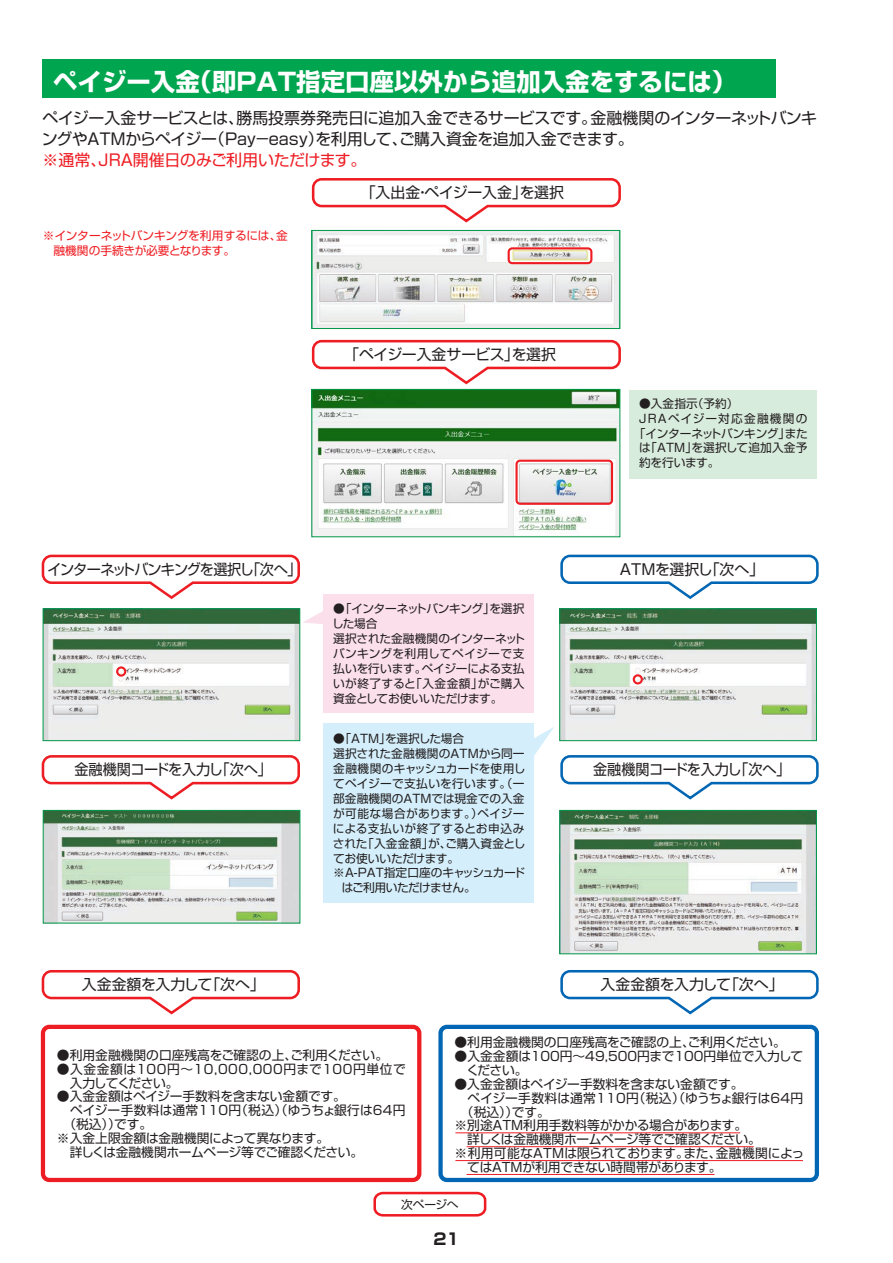
<style>
.page{position:relative;width:893px;height:1263px;background:#fff}
.page>*{position:absolute;margin:0;border:0;box-sizing:border-box;transform-origin:0 0}
.t1{font:700 24.45px "Shin Go Pr 5";color:#fff}
.t2{font:15.9px "Shin Go Pr 5";letter-spacing:-.03em;color:#231f20}
.t3{font:15.9px "Shin Go Pr 5";letter-spacing:-.005em;color:#231f20}
.t4{font:15.9px "Shin Go Pr 5";letter-spacing:-.015em;color:#ee1d23}
.t5{font:15.9px "Shin Go Pr 5";letter-spacing:-.01em;color:#231f20}
.t6{font:15.9px "Shin Go Pr 5";letter-spacing:-.07em;color:#231f20}
.t7{font:15.9px "Shin Go Pr 5";letter-spacing:-.09em;color:#231f20}
.t8{font:700 15.9px "Shin Go Pr 5";color:#231f20}
.t9{font:14.85px "Shin Go Pr 5";letter-spacing:-.03em;color:#231f20}
.t10{font:14.85px "Shin Go Pr 5";letter-spacing:-.03em;color:#231f20;scale:.95 1}
.t11{font:14.85px "Shin Go Pr 5";letter-spacing:-.07em;color:#231f20;scale:.95 1}
.t12{font:14.85px "Shin Go Pr 5";color:#231f20}
.t13{font:12.75px/14px "Shin Go Pr 5";letter-spacing:-.005em;color:#231f20}
.t14{font:12.75px/14px "Shin Go Pr 5";letter-spacing:-.03em;color:#231f20}
.t15{font:12.75px "Shin Go Pr 5";letter-spacing:.025em;color:#231f20}
.t16{font:12.75px/14px "Shin Go Pr 5";letter-spacing:.045em;color:#231f20}
.t17{font:12.75px "Shin Go Pr 5";letter-spacing:-.05em;color:#231f20}
.t18{font:11.7px "Shin Go Pr 5";color:#231f20}
.t19{font:11.7px/14.9px "Shin Go Pr 5";letter-spacing:-.02em;color:#231f20}
.t20{font:11.7px/14.9px "Shin Go Pr 5";letter-spacing:-.02em;color:#ee1d23}
.t21{font:11.7px/14.9px "Shin Go Pr 5";letter-spacing:-.03em;color:#231f20}
.t22{font:11.7px "Shin Go Pr 5";letter-spacing:.045em;color:#231f20}
.t23{font:11.7px "Shin Go Pr 5";letter-spacing:.025em;color:#231f20}
.t24{font:11.7px "Shin Go Pr 5";letter-spacing:.105em;color:#231f20}
.t25{font:11.7px "Shin Go Pr 5";letter-spacing:.04em;color:#231f20}
.t26{font:11.7px "Shin Go Pr 5";letter-spacing:-.055em;color:#231f20}
.t27{font:11.7px "Shin Go Pr 5";letter-spacing:-.025em;color:#231f20}
</style>
<div class="page">
<div style="left:43px;top:60px;width:733px;height:38px;background:#00a54f"></div>
<svg style="left:313px;top:232px;width:305px;height:95px"></svg>
<div style="left:311px;top:230px;width:309px;height:99px;border:1px solid #00984a"></div>
<svg style="left:311px;top:339px;width:310px;height:46px"></svg>
<svg style="left:311px;top:178px;width:310px;height:45px"></svg>
<svg style="left:41px;top:554px;width:259px;height:45px"></svg>
<svg style="left:560px;top:554px;width:259px;height:45px"></svg>
<svg style="left:560px;top:970px;width:259px;height:45px"></svg>
<svg style="left:41px;top:755px;width:259px;height:45px"></svg>
<hr style="left:455px;top:1132px;width:285px;height:1px;background:#ee1d23">
<hr style="left:467px;top:1146px;width:287px;height:1px;background:#ee1d23">
<hr style="left:455px;top:1160px;width:348px;height:1px;background:#ee1d23">
<hr style="left:467px;top:1174px;width:247px;height:1px;background:#ee1d23">
<svg style="left:41px;top:970px;width:259px;height:45px"></svg>
<div style="left:629px;top:390px;width:188px;height:89px;background:#d8ecdd"></div>
<div style="left:41px;top:1025px;width:380px;height:157px;border:4px solid #ee1d23;border-radius:6px"></div>
<div style="left:438px;top:1025px;width:381px;height:157px;border:4px solid #0166b3;border-radius:6px"></div>
<div style="left:323px;top:723px;width:211px;height:179px;background:#d4effb"></div>
<svg style="left:534px;top:727px;width:285px;height:73px"></svg>
<div style="left:323px;top:594px;width:211px;height:119px;background:#fbdfeb"></div>
<svg style="left:303px;top:611px;width:20px;height:13px"></svg>
<svg style="left:373px;top:1191px;width:114px;height:25px"></svg>
<img style="left:313px;top:391px;width:305px;height:144px">
<div style="left:311px;top:389px;width:309px;height:148px;border:1px solid #00984a"></div>
<img style="left:45px;top:610px;width:253px;height:129px">
<div style="left:43px;top:608px;width:257px;height:133px;border:1px solid #00984a"></div>
<img style="left:561px;top:610px;width:254px;height:129px">
<div style="left:559px;top:608px;width:258px;height:133px;border:1px solid #00984a"></div>
<img style="left:45px;top:812px;width:253px;height:109px">
<div style="left:43px;top:810px;width:257px;height:113px;border:1px solid #00984a"></div>
<img style="left:561px;top:812px;width:254px;height:140px">
<div style="left:559px;top:810px;width:258px;height:144px;border:1px solid #00984a"></div>
<div style="left:508px;top:247px;width:84px;height:17px;border:2px solid #ee1d23;border-radius:4px"></div>
<div style="left:515px;top:460px;width:98px;height:45px;border:2px solid #ee1d23;border-radius:4px"></div>
<div style="left:116px;top:666px;width:10px;height:11px;border:2px solid #ee1d23;border-radius:50%"></div>
<div style="left:633px;top:674px;width:10px;height:10px;border:2px solid #ee1d23;border-radius:50%"></div>
<h1 class="t1" style="left:53px;top:62px;width:148px">ペイジー入金</h1>
<h1 class="t1" style="left:188px;top:62px;width:550px">（即PAT指定口座以外から追加入金をするには(</h1>
<p class="t2" style="left:43px;top:105px;width:203px">ペイジー入金サービスとは、</p>
<p class="t3" style="left:236px;top:105px;width:362px">勝馬投票券発売日に追加入金できるサービスです。</p>
<p class="t2" style="left:590px;top:105px;width:228px">金融機関のインターネットバンキ</p>
<p class="t6" style="left:42px;top:126px;width:177px">ングやＡＴＭからペイジー</p>
<p class="t4" style="left:99px;top:147px;width:269px">JRA開催日のみご利用いただけます。</p>
<p class="t2" style="left:209px;top:126px;width:52px">（Ｐａｙ</p>
<p class="t2" style="left:308px;top:126px;width:17px">）</p>
<p class="t5" style="left:399px;top:126px;width:236px">ご購入資金を追加入金できます。</p>
<p class="t7" style="left:254px;top:126px;width:155px">－eａｓｙを利用して、</p>
<p class="t4" style="left:43px;top:147px;width:65px">※通常、</p>
<p class="t12" style="left:361px;top:181px;width:168px">「入出金ペイジー入金」</p>
<p class="t9" style="left:520px;top:181px;width:46px">を選択</p>
<p class="t9" style="left:415px;top:181px;width:16px">・</p>
<p class="t20" style="left:54px;top:227px;width:236px;text-indent:-11px">※インターネットバンキングを利用するには金、融機関の手続きが必要となります。</p>
<p class="t9" style="left:344px;top:342px;width:176px">「ペイジー入金サービス」</p>
<p class="t9" style="left:512px;top:342px;width:46px">を選択</p>
<p class="t18" style="left:692px;top:394px;width:48px">（予約(</p>
<p class="t18" style="left:639px;top:394px;width:60px">●入金指示</p>
<p class="t24" style="left:639px;top:409px;width:170px">JRAペイジー対応金融機関の</p>
<p class="t18" style="left:785px;top:423px;width:24px">また</p>
<p class="t19" style="left:692px;top:425px;width:117px;text-indent:-58px">「インターネットバンキング」<br>を選択して追加入金予</p>
<p class="t21" style="left:639px;top:439px;width:82px">「は ATM」<br>約を行います。</p>
<p class="t11" style="left:47px;top:557px;width:219px">インターネットバンキングを選択し</p>
<p class="t10" style="left:246px;top:557px;width:60px">「次へ」</p>
<p class="t9" style="left:705px;top:557px;width:61px">「次へ「</p>
<p class="t9" style="left:620px;top:557px;width:94px">ATMを選択し</p>
<p class="t21" style="left:333px;top:600px;width:163px">●「インターネットバンキング」</p>
<p class="t18" style="left:332px;top:614px;width:47px">した場合</p>
<p class="t18" style="left:333px;top:629px;width:193px">選択された金融機関のインターネット</p>
<p class="t23" style="left:333px;top:644px;width:193px">バンキングを利用してペイジーで支</p>
<p class="t19" style="left:422px;top:660px;width:104px">ペイジーによる支払</p>
<p class="t18" style="left:489px;top:599px;width:37px">を選択</p>
<p class="t18" style="left:333px;top:659px;width:95px">払いを行います。</p>
<p class="t18" style="left:410px;top:674px;width:74px">「入金金額」</p>
<p class="t19" style="left:333px;top:675px;width:171px">いが終了すると<br>資金としてお使いいただけます。</p>
<p class="t18" style="left:478px;top:674px;width:48px">がご購入</p>
<p class="t10" style="left:216px;top:758px;width:61px">「次へ「</p>
<p class="t10" style="left:74px;top:758px;width:158px">金融機関コードを入力し</p>
<p class="t18" style="left:333px;top:729px;width:59px">●「ATM」</p>
<p class="t18" style="left:333px;top:744px;width:193px">選択された金融機関のATMから同一</p>
<p class="t18" style="left:333px;top:759px;width:194px">金融機関のキャッシュカードを使用し</p>
<p class="t18" style="left:333px;top:774px;width:193px">てペイジーで支払いを行います。（一</p>
<p class="t18" style="left:333px;top:789px;width:193px">部金融機関のATMでは現金での入金</p>
<p class="t18" style="left:478px;top:804px;width:48px">ペイジー</p>
<p class="t27" style="left:385px;top:729px;width:81px">を選択した場合</p>
<p class="t25" style="left:333px;top:804px;width:151px">が可能な場合があります。）</p>
<p class="t22" style="left:333px;top:819px;width:193px">による支払いが終了するとお申込み</p>
<p class="t18" style="left:445px;top:833px;width:81px">ご購入資金とし</p>
<p class="t18" style="left:362px;top:833px;width:91px">「入金金額が」、</p>
<p class="t18" style="left:333px;top:833px;width:36px">された</p>
<p class="t19" style="left:333px;top:849px;width:127px">てお使いいただけます。</p>
<p class="t18" style="left:333px;top:863px;width:193px">※A-PAT指定口座のキャッシュカード</p>
<p class="t26" style="left:342px;top:878px;width:135px">はご利用いただけません。</p>
<p class="t10" style="left:734px;top:758px;width:61px">「次へ「</p>
<p class="t10" style="left:593px;top:758px;width:158px">金融機関コードを入力し</p>
<p class="t9" style="left:205px;top:972px;width:61px">「次へ「</p>
<p class="t9" style="left:82px;top:972px;width:132px">入金金額を入力して</p>
<p class="t9" style="left:724px;top:972px;width:61px">「次へ「</p>
<p class="t9" style="left:601px;top:972px;width:132px">入金金額を入力して</p>
<p class="t13" style="left:57px;top:1047px;width:242px">●利用金融機関の口座残高をご確認の上、</p>
<p class="t16" style="left:70px;top:1061px;width:338px;text-indent:-13px">●入金金額は100円～10,000,000円まで100円単位で入力してください。</p>
<p class="t13" style="left:57px;top:1088px;width:290px">●入金金額はペイジー手数料を含まない金額です。</p>
<p class="t15" style="left:57px;top:1100px;width:350px">　ペイジー手数料は通常110 （円税込）（ゆうちょ銀行は64円</p>
<p class="t13" style="left:114px;top:1116px;width:39px">です。</p>
<p class="t17" style="left:290px;top:1044px;width:99px">ご利用ください。</p>
<p class="t14" style="left:57px;top:1116px;width:308px;text-indent:6px">（税込））<br>※入金上限金額は金融機関によって異なります。<br>　詳しくは金融機関ホームページ等でご確認ください。</p>
<p class="t13" style="left:455px;top:1034px;width:242px">●利用金融機関の口座残高をご確認の上、</p>
<p class="t13" style="left:466px;top:1048px;width:338px;text-indent:-12px">●入金金額は100円～49,500円まで100円単位で入力してください。</p>
<p class="t13" style="left:455px;top:1076px;width:290px">●入金金額はペイジー手数料を含まない金額です。</p>
<p class="t15" style="left:455px;top:1087px;width:350px">　ペイジー手数料は通常110 （円税込）（ゆうちょ銀行は64円</p>
<p class="t13" style="left:512px;top:1103px;width:39px">です。</p>
<p class="t17" style="left:688px;top:1032px;width:99px">ご利用ください。</p>
<p class="t13" style="left:461px;top:1103px;width:59px">（税込））</p>
<p class="t13" style="left:455px;top:1117px;width:294px">※別途ＡＴＭ利用手数料等がかかる場合があります。</p>
<p class="t14" style="left:455px;top:1131px;width:308px">　詳しくは金融機関ホームページ等でご確認ください。</p>
<p class="t13" style="left:716px;top:1145px;width:90px">金融機関によっ</p>
<p class="t13" style="left:467px;top:1145px;width:256px;text-indent:-13px">※利用可能なATMは限られております。<br>てはATMが利用できない時間帯があります。</p>
<p class="t13" style="left:684px;top:1145px;width:39px">また、</p>
<p class="t18" style="left:401px;top:1195px;width:59px">次ページへ</p>
<p class="t8" style="left:433px;top:1226px;width:27px">21</p>
</div>
